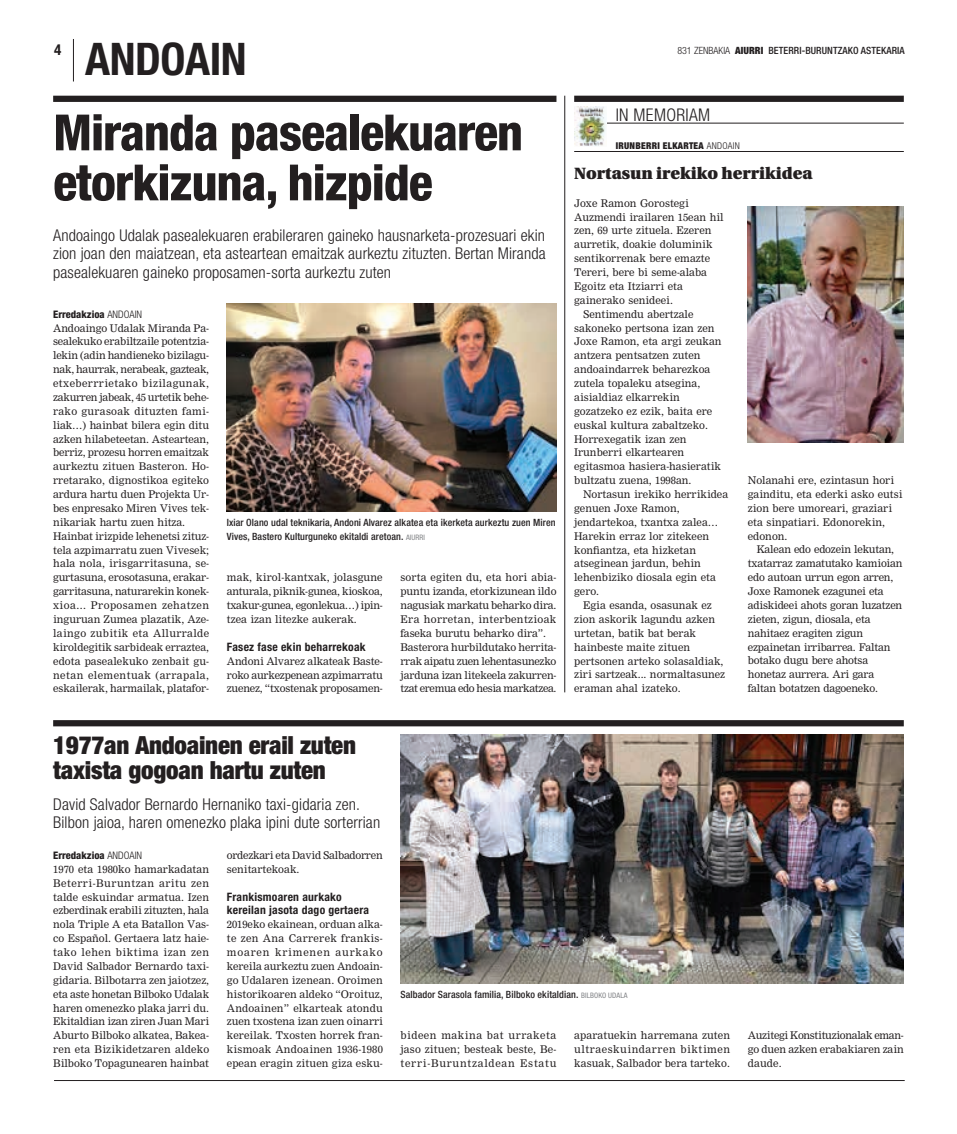
<style>
.page{position:relative;width:957px;height:1134px;background:#fff}
.page>*{position:absolute;margin:0;border:0;box-sizing:border-box;transform-origin:0 0}
.t1{font:800 condensed 50px/50px "Helvetica Neue";letter-spacing:-.02em;color:#231f20}
.t2{font:700 condensed 45px "Helvetica Neue";color:#231f20}
.t3{font:900 condensed 25px/25px "Helvetica Neue";letter-spacing:-.01em;color:#231f20}
.t4{font:300 condensed 17.5px "Helvetica Neue";letter-spacing:.02em;color:#231f20}
.t5{font:300 condensed 16.25px/18.8px "Helvetica Neue";letter-spacing:.01em;color:#231f20}
.t6{font:900 16.25px "Utopia";color:#231f20}
.t7{font:700 condensed 15px "Helvetica Neue";color:#231f20}
.t8{font:700 condensed 11.62px/13.9px "Helvetica Neue";letter-spacing:.02em;color:#231f20}
.t9{font:10.38px/13.9px "M Nimrod";color:#231f20;text-align:justify}
.t10{font:10.38px/13.9px "M Nimrod";letter-spacing:-.02em;color:#231f20}
.t11{font:10.38px/13.9px "M Nimrod";letter-spacing:-.025em;color:#231f20}
.t12{font:800 condensed 10.38px "Helvetica Neue";color:#231f20}
.t13{font:500 condensed 10px/13.9px "Helvetica Neue";letter-spacing:.01em;color:#231f20}
.t14{font:900 condensed 9.38px "Helvetica Neue";letter-spacing:.03em;color:#231f20}
.s1{font-weight:300}
.s2{font-weight:900}
.s3{font-weight:400;font-size:7.5px;color:#808285}
</style>
<div class="page">
<hr style="left:73px;top:39px;width:1px;height:42px;background:#231f20">
<hr style="left:54px;top:1080px;width:850px;height:1px;background:#231f20">
<hr style="left:574px;top:123px;width:330px;height:1px;background:#231f20">
<div style="left:574px;top:96px;width:330px;height:6px;background:#231f20"></div>
<hr style="left:574px;top:151px;width:330px;height:1px;background:#231f20">
<img style="left:748px;top:207px;width:156px;height:236px">
<img style="left:574px;top:106px;width:33px;height:40px">
<hr style="left:564px;top:96px;width:1px;height:596px;background:#231f20">
<div style="left:53px;top:720px;width:851px;height:6px;background:#231f20"></div>
<img style="left:400px;top:734px;width:504px;height:250px">
<img style="left:227px;top:304px;width:329px;height:208px">
<div style="left:53px;top:96px;width:503px;height:6px;background:#231f20"></div>
<h3 class="t7" style="left:54px;top:41px;width:9px">4</h3>
<h2 class="t2" style="left:85px;top:32px;width:163px">andoain</h2>
<p class="t13" style="left:677px;top:44px;width:229px"><span class="s1">831 zenbakia</span> <span class="s2">AIURRI</span> BETERRI-BURUNTZAKO ASTEKARIA</p>
<h1 class="t1" style="left:53px;top:107px;width:471px">Miranda pasealekuaren etorkizuna, hizpide</h1>
<h3 class="t5" style="left:53px;top:225px;width:494px;text-align:justify">Andoaingo Udalak pasealekuaren erabileraren gaineko hausnarketa-prozesuari ekin zion joan den maiatzean, eta asteartean emaitzak aurkeztu zituzten. Bertan Miranda pasealekuaren gaineko proposamen-sorta aurkeztu zuten</h3>
<p class="t12" style="left:53px;top:308px;width:91px">Erredakzioa <span class="s1">andoain</span></p>
<p class="t9" style="left:53px;top:321px;width:158px;text-align:left">Andoaingo Udalak Miranda Pa&shy;sealekuko erabiltzaile potentzia&shy;lekin (adin handieneko bizilagu&shy;nak, haurrak, nerabeak, gazteak, etxeberrrietako bizilagunak, zakurren jabeak, 45 urtetik behe&shy;rako gurasoak dituzten fami&shy;liak…) hainbat bilera egin ditu azken hilabeteetan. Asteartean, berriz, prozesu horren emaitzak aurkeztu zituen Basteron. Ho&shy;rretarako, dignostikoa egiteko ardura hartu duen Projekta Ur&shy;bes enpresako Miren Vives tek&shy;nikariak hartu zuen hitza.<br>Hainbat irizpide lehenetsi zituz&shy;tela azpimarratu zuen Vivesek; hala nola, irisgarritasuna, se&shy;gurtasuna, erosotasuna, erakar&shy;garritasuna, naturarekin konek&shy;xioa... Proposamen zehatzen inguruan Zumea plazatik, Aze&shy;laingo zubitik eta Allurralde kiroldegitik sarbideak erraztea, edota pasealekuko zenbait gu&shy;netan elementuak (arrapala, eskailerak, harmailak, platafor-</p>
<p class="t13" style="left:227px;top:515px;width:330px">Ixiar Olano udal teknikaria, Andoni Alvarez alkatea eta ikerketa aurkeztu zuen Miren<br>Vives, Bastero Kulturguneko ekitaldi aretoan. <span class="s3">AIURRI</span></p>
<p class="t9" style="left:227px;top:571px;width:157px">mak, kirol-kantxak, jolasgune anturala, piknik-gunea, kioskoa, txakur-gunea, egonlekua…) ipin&shy;tzea izan litezke aukerak.</p>
<p class="t8" style="left:227px;top:639px;width:140px">Fasez fase ekin beharrekoak</p>
<p class="t9" style="left:227px;top:654px;width:157px">Andoni Alvarez alkateak Baste&shy;roko aurkezpenean azpimarratu zuenez, “txostenak proposamen-</p>
<p class="t9" style="left:400px;top:571px;width:157px;text-align:left">sorta egiten du, eta hori abia&shy;puntu izanda, etorkizunean ildo nagusiak markatu beharko dira.<br>Era horretan, interbentzioak faseka burutu beharko dira”.<br>Basterora hurbildutako herrita&shy;rrak aipatu zuen lehentasunezko jarduna izan litekeela zakurren&shy;tzat eremua edo hesia markatzea.</p>
<h3 class="t3" style="left:53px;top:732px;width:304px">1977an Andoainen erail zuten taxista gogoan hartu zuten</h3>
<h3 class="t5" style="left:53px;top:794px;width:329px">David Salvador Bernardo Hernaniko taxi-gidaria zen.<br>Bilbon jaioa, haren omenezko plaka ipini dute sorterrian</h3>
<h3 class="t4" style="left:615px;top:105px;width:96px">in memoriam</h3>
<p class="t14" style="left:615px;top:140px;width:126px">irunberri elkartea <span class="s1">andoain</span></p>
<h3 class="t6" style="left:574px;top:164px;width:240px">Nortasun irekiko herrikidea</h3>
<p class="t9" style="left:574px;top:196px;width:116px">Joxe Ramon Gorostegi</p>
<p class="t9" style="left:574px;top:210px;width:151px">Auzmendi irailaren 15ean hil</p>
<p class="t9" style="left:574px;top:224px;width:139px">zen, 69 urte zituela. Ezeren</p>
<p class="t9" style="left:574px;top:238px;width:140px">aurretik, doakie doluminik</p>
<p class="t9" style="left:574px;top:252px;width:137px">sentikorrenak bere emazte</p>
<p class="t9" style="left:574px;top:265px;width:134px">Tereri, bere bi seme-alaba</p>
<p class="t9" style="left:574px;top:279px;width:110px">Egoitz eta Itziarri eta</p>
<p class="t9" style="left:574px;top:293px;width:100px">gainerako senideei.</p>
<p class="t9" style="left:583px;top:307px;width:112px">Sentimendu abertzale</p>
<p class="t9" style="left:574px;top:321px;width:142px">sakoneko pertsona izan zen</p>
<p class="t9" style="left:574px;top:335px;width:149px">Joxe Ramon, eta argi zeukan</p>
<p class="t9" style="left:574px;top:349px;width:128px">antzera pentsatzen zuten</p>
<p class="t9" style="left:574px;top:363px;width:138px">andoaindarrek beharezkoa</p>
<p class="t9" style="left:574px;top:376px;width:128px">zutela topaleku atsegina,</p>
<p class="t9" style="left:574px;top:390px;width:107px">aisialdiaz elkarrekin</p>
<p class="t9" style="left:574px;top:404px;width:140px">gozatzeko ez ezik, baita ere</p>
<p class="t9" style="left:574px;top:418px;width:135px">euskal kultura zabaltzeko.</p>
<p class="t9" style="left:574px;top:432px;width:114px">Horrexegatik izan zen</p>
<p class="t9" style="left:574px;top:446px;width:112px">Irunberri elkartearen</p>
<p class="t9" style="left:574px;top:460px;width:148px">egitasmoa hasiera-hasieratik</p>
<p class="t9" style="left:574px;top:473px;width:119px">bultzatu zuena, 1998an.</p>
<p class="t9" style="left:583px;top:487px;width:147px">Nortasun irekiko herrikidea</p>
<p class="t9" style="left:574px;top:501px;width:107px">genuen Joxe Ramon,</p>
<p class="t9" style="left:574px;top:515px;width:145px">jendartekoa, txantxa zalea…</p>
<p class="t9" style="left:574px;top:529px;width:136px">Harekin erraz lor zitekeen</p>
<p class="t9" style="left:574px;top:543px;width:123px">konfiantza, eta hizketan</p>
<p class="t9" style="left:574px;top:557px;width:128px">atseginean jardun, behin</p>
<p class="t9" style="left:574px;top:571px;width:143px">lehenbiziko diosala egin eta</p>
<p class="t9" style="left:574px;top:584px;width:26px">gero.</p>
<p class="t9" style="left:583px;top:598px;width:130px">Egia esanda, osasunak ez</p>
<p class="t9" style="left:574px;top:612px;width:142px">zion askorik lagundu azken</p>
<p class="t9" style="left:574px;top:626px;width:123px">urtetan, batik bat berak</p>
<p class="t9" style="left:574px;top:640px;width:117px">hainbeste maite zituen</p>
<p class="t9" style="left:574px;top:654px;width:151px">pertsonen arteko solasaldiak,</p>
<p class="t9" style="left:574px;top:668px;width:152px">ziri sartzeak... normaltasunez</p>
<p class="t9" style="left:574px;top:682px;width:108px">eraman ahal izateko.</p>
<p class="t9" style="left:748px;top:473px;width:156px;text-align:left">Nolanahi ere, ezintasun hori gainditu, eta ederki asko eutsi zion bere umoreari, graziari eta sinpatiari. Edonorekin, edonon.</p>
<p class="t10" style="left:748px;top:543px;width:156px;text-indent:9px">Kalean edo edozein lekutan, txatarraz zamatutako kamioian edo autoan urrun egon arren,<br>Joxe Ramonek ezagunei eta adiskideei ahots goran luzatzen zieten, zigun, diosala, eta nahitaez eragiten zigun ezpainetan irribarrea. Faltan botako dugu bere ahotsa honetaz aurrera. Ari gara faltan botatzen dagoeneko.</p>
<p class="t12" style="left:53px;top:849px;width:91px">Erredakzioa <span class="s1">andoain</span></p>
<p class="t9" style="left:53px;top:862px;width:158px">1970 eta 1980ko hamarkadatan Beterri-Buruntzan aritu zen talde eskuindar armatua. Izen ezberdinak erabili zituzten, hala nola Triple A eta Batallon Vas&shy;co Español. Gertaera latz haie&shy;tako lehen biktima izan zen David Salbador Bernardo taxi&shy;gidaria. Bilbotarra zen jaiotzez, eta aste honetan Bilboko Udalak haren omenezko plaka jarri du.<br>Ekitaldian izan ziren Juan Mari Aburto Bilboko alkatea, Bakea&shy;ren eta Bizikidetzaren aldeko Bilboko Topagunearen hainbat</p>
<p class="t11" style="left:227px;top:848px;width:157px">ordezkari eta David Salbadorren senitartekoak.</p>
<p class="t8" style="left:227px;top:889px;width:144px">Frankismoaren aurkako kereilan jasota dago gertaera</p>
<p class="t9" style="left:227px;top:918px;width:157px">2019eko ekainean, orduan alka&shy;te zen Ana Carrerek frankis&shy;moaren krimenen aurkako kereila aurkeztu zuen Andoain&shy;go Udalaren izenean. Oroimen historikoaren aldeko “Oroituz, Andoainen” elkarteak atondu zuen txostena izan zuen oinarri kereilak. Txosten horrek fran&shy;kismoak Andoainen 1936-1980 epean eragin zituen giza esku-</p>
<p class="t13" style="left:400px;top:987px;width:228px">Salbador Sarasola familia, Bilboko ekitaldian. <span class="s3">BILBO KO UDALA</span></p>
<p class="t9" style="left:400px;top:1029px;width:157px">bideen makina bat urraketa jaso zituen; besteak beste, Be&shy;terri-Buruntzaldean Estatu</p>
<p class="t9" style="left:574px;top:1029px;width:157px">aparatuekin harremana zuten ultraeskuindarren biktimen kasuak, Salbador bera tarteko.</p>
<p class="t9" style="left:748px;top:1029px;width:157px">Auzitegi Konstituzionalak eman&shy;go duen azken erabakiaren zain daude.</p>
</div>
